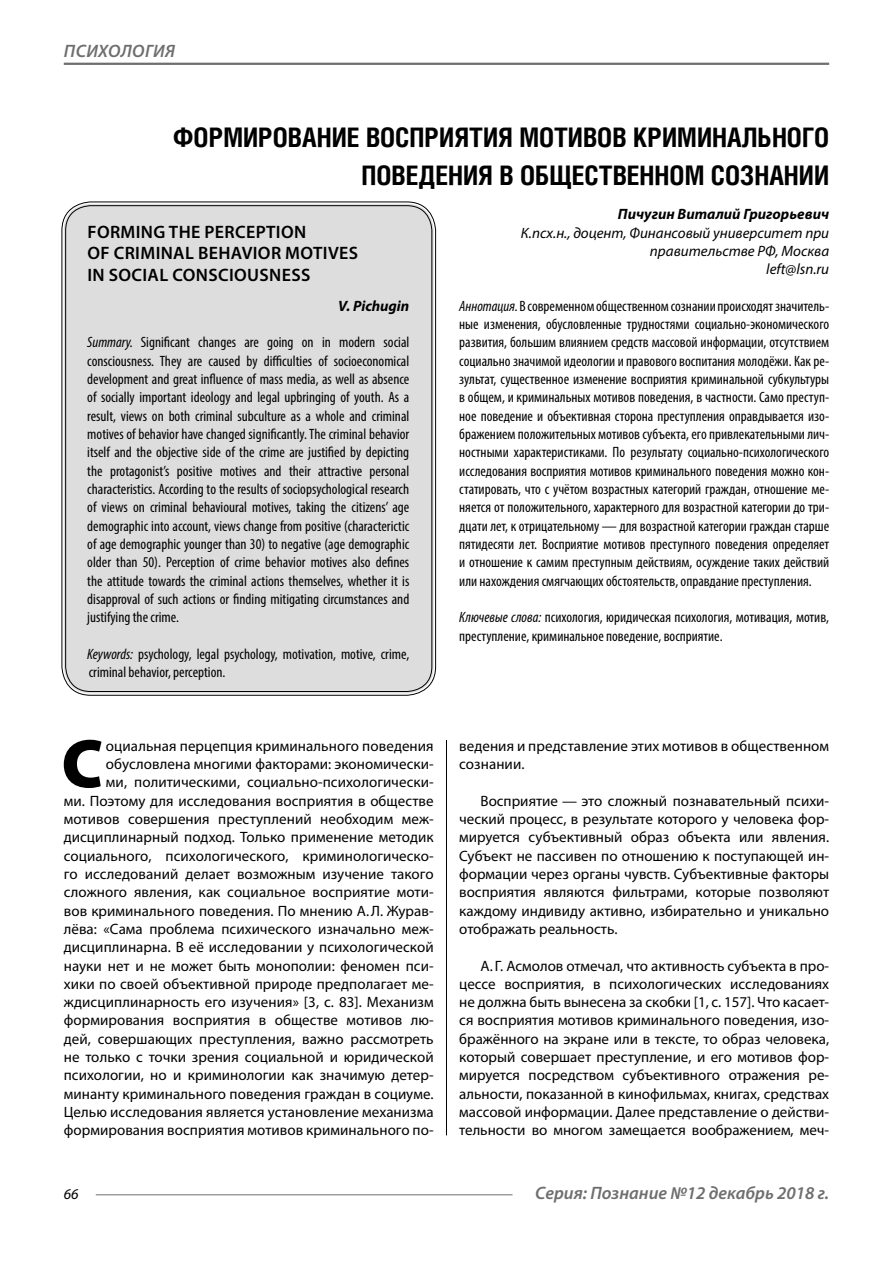
<style>
.page{position:relative;width:893px;height:1263px;background:#fff}
.page>*{position:absolute;margin:0;border:0;box-sizing:border-box;transform-origin:0 0}
.Bukvica{font:900 69.3px "Myriad Pro";color:#000}
.Header{font:700 27px/37.5px "Helios Cond";color:#000;text-align:right}
.Header-eng{font:600 18px/21.6px "Myriad Pro";letter-spacing:.02em;color:#000}
.t1{font:italic 600 18px "Myriad Pro";color:#6e6e6e}
.Annotation-rus{font:condensed 15px/18.3px "Myriad Pro";color:#000;text-align:justify}
.Bukvica-2{font:15px/18.3px "Myriad Pro";letter-spacing:.005em;color:#000;text-align:right}
.Annotation-eng{font:condensed 15px/18.3px "Myriad Pro";color:#000;text-align:justify}
.Normal{font:15px/18.3px "Myriad Pro";color:#000;text-align:justify}
.Author-doc{font:italic 15px/18.3px "Myriad Pro";color:#000;text-align:right}
.Author{font:italic 700 15px "Myriad Pro";color:#000}
.Author-email{font:italic 15px "Myriad Pro";color:#000}
.Author-eng{font:italic 700 15px "Myriad Pro";color:#000}
.s1{font-style:italic}
</style>
<div class="page">
<hr style="left:446px;top:740px;width:1px;height:395px;background:#000">
<div style="left:64px;top:204px;width:370px;height:489px;background:#ddd;border-radius:27px"></div>
<hr style="left:64px;top:63px;width:765px;height:2px;background:#6e6e6e">
<hr style="left:96px;top:1194px;width:416px;height:1px;background:#6e6e6e">
<p class="t1" style="left:64px;top:39px;width:24px">Психологи</p>
<p class="t1" style="left:165px;top:39px;width:11px">я</p>
<p class="Header" style="left:173px;top:118px;width:657px">ФОРМИРОВАНИЕ ВОСПРИЯТИЯ МОТИВОВ КРИМИНАЛЬНОГО<br>ПОВЕДЕНИЯ В ОБЩЕСТВЕННОМ СОЗНАНИИ</p>
<p class="Author" style="left:618px;top:204px;width:213px">Пичугин Виталий Григорьевич</p>
<p class="Author-doc" style="left:521px;top:223px;width:310px">К.псх.н., доцент, Финансовый университет при правительстве РФ, Москва</p>
<p class="Author-email" style="left:766px;top:260px;width:64px">left@lsn.ru</p>
<p class="Annotation-rus" style="left:459px;top:296px;width:371px"><span class="s1">Аннотация.</span> В современном общественном сознании происходят значитель&shy;ные изменения, обусловленные трудностями социально-экономического развития, большим влиянием средств массовой информации, отсутствием социально значимой идеологии и правового воспитания молодёжи. Как ре&shy;зультат, существенное изменение восприятия криминальной субкультуры в общем, и криминальных мотивов поведения, в частности. Само преступ&shy;ное поведение и объективная сторона преступления оправдывается изо&shy;бражением положительных мотивов субъекта, его привлекательными лич&shy;ностными характеристиками. По результату социально-психологического исследования восприятия мотивов криминального поведения можно кон&shy;статировать, что с учётом возрастных категорий граждан, отношение ме&shy;няется от положительного, характерного для возрастной категории до три&shy;дцати лет, к отрицательному — для возрастной категории граждан старше пятидесяти лет. Восприятие мотивов преступного поведения определяет и отношение к самим преступным действиям, осуждение таких действий или нахождения смягчающих обстоятельств, оправдание преступления.</p>
<p class="Annotation-rus" style="left:459px;top:608px;width:371px"><span class="s1">Ключевые слова:</span> психология, юридическая психология, мотивация, мотив, преступление, криминальное поведение, восприятие.</p>
<p class="Header-eng" style="left:87px;top:220px;width:272px">FORMING THE PERCEPTION<br>OF CRIMINAL BEHAVIOR MOTIVES<br>IN SOCIAL CONSCIOUSNESS</p>
<p class="Author-eng" style="left:338px;top:296px;width:73px">V. Pichugin</p>
<p class="Annotation-eng" style="left:87px;top:333px;width:324px"><span class="s1">Summary.</span> Significant changes are going on in modern social consciousness. They are caused by difficulties of socioeconomical development and great influence of mass media, as well as absence of socially important ideology and legal upbringing of youth. As a result, views on both criminal subculture as a whole and criminal motives of behavior have changed significantly. The criminal behavior itself and the objective side of the crime are justified by depicting the protagonist’s positive motives and their attractive personal characteristics. According to the results of sociopsychological research of views on criminal behavioural motives, taking the citizens’ age demographic into account, views change from positive (characterictic of age demographic younger than 30) to negative (age demographic older than 50). Perception of crime behavior motives also defines the attitude towards the criminal actions themselves, whether it is disapproval of such actions or finding mitigating circumstances and justifying the crime.</p>
<p class="Annotation-eng" style="left:87px;top:645px;width:323px"><span class="s1">Keywords:</span> psychology, legal psychology, motivation, motive, crime, criminal behavior, perception.</p>
<p class="Bukvica" style="left:61px;top:718px;width:43px">С</p>
<p class="Bukvica-2" style="left:64px;top:736px;width:371px">оциальная перцепция криминального поведения обусловлена многими факторами: экономически-<br>ми, политическими, социально-психологически-<br>ми. Поэтому для исследования восприятия в обществе мотивов совершения преступлений необходим меж&shy;дисциплинарный подход. Только применение методик социального, психологического, криминологическо&shy;го исследований делает возможным изучение такого сложного явления, как социальное восприятие моти&shy;вов криминального поведения. По мнению А.Л. Журав&shy;лёва: «Сама проблема психического изначально меж&shy;дисциплинарна. В её исследовании у психологической науки нет и не может быть монополии: феномен пси&shy;хики по своей объективной природе предполагает ме&shy;ждисциплинарность его изучения» [3, с. 83]. Механизм формирования восприятия в обществе мотивов лю&shy;дей, совершающих преступления, важно рассмотреть не только с точки зрения социальной и юридической психологии, но и криминологии как значимую детер&shy;минанту криминального поведения граждан в социуме.<br>Целью исследования является установление механизма формирования восприятия мотивов криминального по-</p>
<p class="Bukvica-2" style="left:459px;top:736px;width:371px;text-align:left">ведения и представление этих мотивов в общественном сознании.</p>
<p class="Normal" style="left:459px;top:791px;width:371px;text-indent:21px">Восприятие — это сложный познавательный психи&shy;ческий процесс, в результате которого у человека фор&shy;мируется субъективный образ объекта или явления.<br>Субъект не пассивен по отношению к поступающей ин&shy;формации через органы чувств. Субъективные факторы восприятия являются фильтрами, которые позволяют каждому индивиду активно, избирательно и уникально отображать реальность.</p>
<p class="Normal" style="left:459px;top:956px;width:371px;text-indent:21px">А. Г. Асмолов отмечал, что активность субъекта в про&shy;цессе восприятия, в психологических исследованиях не должна быть вынесена за скобки [1, с. 157]. Что касает&shy;ся восприятия мотивов криминального поведения, изо&shy;бражённого на экране или в тексте, то образ человека, который совершает преступление, и его мотивов фор&shy;мируется посредством субъективного отражения ре&shy;альности, показанной в кинофильмах, книгах, средствах массовой информации. Далее представление о действи&shy;тельности во многом замещается воображением, меч-</p>
<p class="Author-doc" style="left:64px;top:1185px;width:16px">66</p>
<p class="t1" style="left:535px;top:1182px;width:295px">Серия: Познание №12 декабрь 2018 г.</p>
</div>
